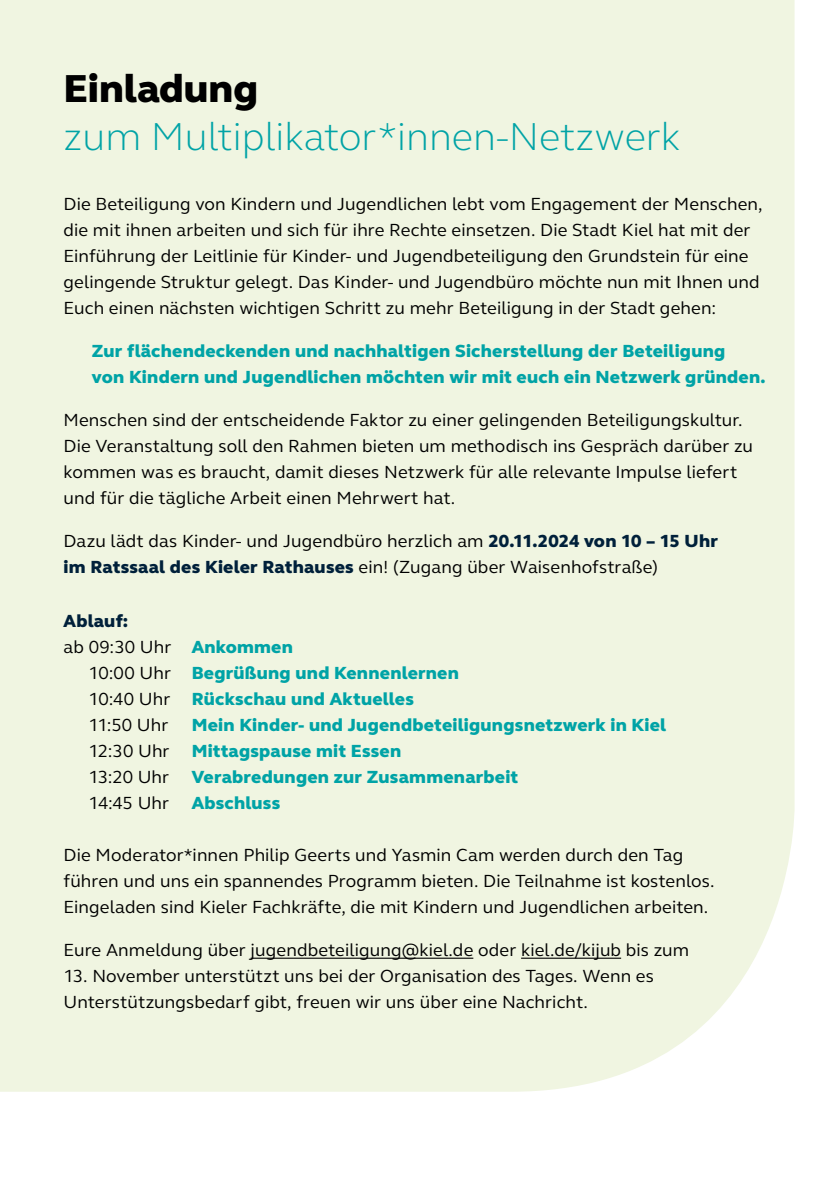
<style>
.page{position:relative;width:840px;height:1191px;background:#fff}
.page>*{position:absolute;margin:0;border:0;box-sizing:border-box;transform-origin:0 0}
.Ü1{font:300 40px/48px "FS Elliot Pro";color:#00a3a6}
.t1{font:18px/26px "FS Elliot Pro";letter-spacing:.01em;color:#000}
.t2{font:800 18px/26px "FS Elliot Pro";letter-spacing:.015em;color:#00a3a6}
.t3{font:800 18px "FS Elliot Pro";letter-spacing:.015em;color:#00203a}
.s1{font-weight:800;color:#000}
.s2{font-weight:800;color:#00203a}
.s3{font-weight:800;color:#00a3a6}
.s4{font-weight:400;color:#000}
</style>
<div class="page">
<div style="left:0;top:0;width:794px;height:1091px;background:#f0f5e1"></div>
<hr style="left:250px;top:957px;width:223px;height:1px;background:#000">
<hr style="left:521px;top:957px;width:99px;height:1px;background:#000">
<h1 class="Ü1" style="left:63px;top:63px;width:618px"><span class="s1">Einladung<br></span>zum Multiplikator*innen-Netzwerk</h1>
<h1 class="t1" style="left:63px;top:190px;width:700px">Die Beteiligung von Kindern und Jugendlichen lebt vom Engagement der Menschen, die mit ihnen arbeiten und sich für ihre Rechte einsetzen. Die Stadt Kiel hat mit der Einführung der Leitlinie für Kinder- und Jugendbeteiligung den Grundstein für eine gelingende Struktur gelegt. Das Kinder- und Jugendbüro möchte nun mit Ihnen und Euch einen nächsten wichtigen Schritt zu mehr Beteiligung in der Stadt gehen:</h1>
<h1 class="t2" style="left:92px;top:337px;width:675px">Zur flächendeckenden und nachhaltigen Sicherstellung der Beteiligung<br>von Kindern und Jugendlichen möchten wir mit euch ein Netzwerk gründen.</h1>
<h1 class="t1" style="left:63px;top:406px;width:690px">Menschen sind der entscheidende Faktor zu einer gelingenden Beteiligungskultur.<br>Die Veranstaltung soll den Rahmen bieten um methodisch ins Gespräch darüber zu kommen was es braucht, damit dieses Netzwerk für alle relevante Impulse liefert und für die tägliche Arbeit einen Mehrwert hat.</h1>
<h1 class="t1" style="left:63px;top:527px;width:655px">Dazu lädt das Kinder- und Jugendbüro herzlich am <span class="s2">20.11.2024 von 10 – 15 Uhr im Ratssaal des Kieler Rathauses</span> ein! (Zugang über Waisenhofstraße)</h1>
<h1 class="t3" style="left:63px;top:609px;width:66px">Ablauf:</h1>
<h1 class="t1" style="left:63px;top:634px;width:231px">ab 09:30 Uhr <span class="s3">Ankommen</span></h1>
<h1 class="t2" style="left:88px;top:660px;width:372px"><span class="s4">10:00 Uhr</span> Begrüßung und Kennenlernen</h1>
<h1 class="t2" style="left:88px;top:686px;width:327px"><span class="s4">10:40 Uhr</span> Rückschau und Aktuelles</h1>
<h1 class="t1" style="left:88px;top:712px;width:81px">11:50 Uhr</h1>
<h1 class="t2" style="left:191px;top:712px;width:475px">Mein Kinder- und Jugendbeteiligungsnetzwerk in Kiel</h1>
<h1 class="t2" style="left:88px;top:738px;width:314px"><span class="s4">12:30 Uhr</span> Mittagspause mit Essen</h1>
<h1 class="t2" style="left:88px;top:764px;width:431px"><span class="s4">13:20 Uhr</span> Verabredungen zur Zusammenarbeit</h1>
<h1 class="t1" style="left:88px;top:790px;width:82px">14:45 Uhr</h1>
<h1 class="t2" style="left:191px;top:790px;width:90px">Abschluss</h1>
<h1 class="t1" style="left:63px;top:842px;width:652px">Die Moderator*innen Philip Geerts und Yasmin Cam werden durch den Tag führen und uns ein spannendes Programm bieten. Die Teilnahme ist kostenlos.<br>Eingeladen sind Kieler Fachkräfte, die mit Kindern und Jugendlichen arbeiten.</h1>
<h1 class="t1" style="left:63px;top:937px;width:626px">Eure Anmeldung über jugendbeteiligung@kiel.de oder kiel.de/kijub bis zum</h1>
<h1 class="t1" style="left:63px;top:963px;width:591px">13. November unterstützt uns bei der Organisation des Tages. Wenn es<br>Unterstützungsbedarf gibt, freuen wir uns über eine Nachricht.</h1>
</div>
